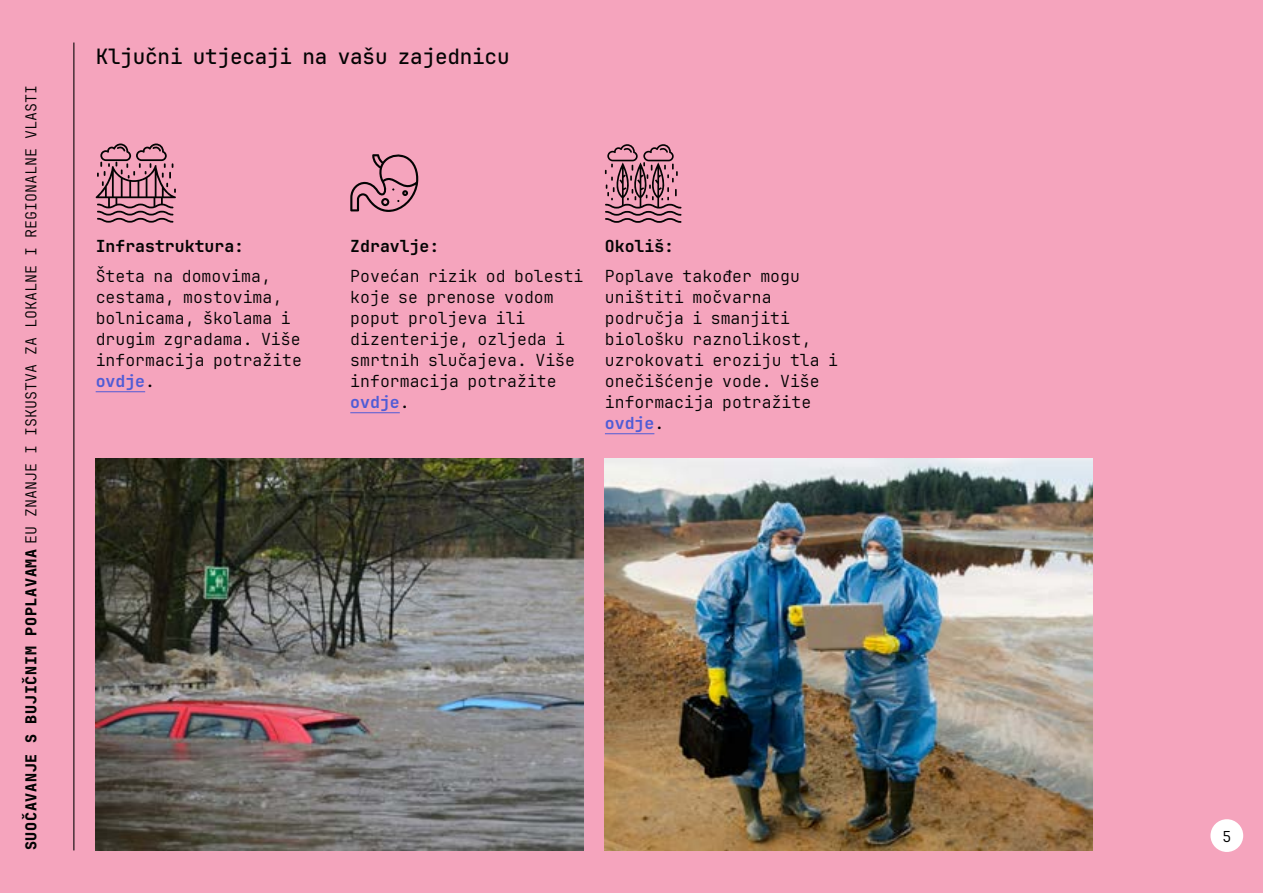
<style>
.page{position:relative;width:1263px;height:893px;background:#f5a4bd}
.page>*{position:absolute;margin:0;border:0;box-sizing:border-box;transform-origin:0 0}
.t1{font:500 21px "Jet Brains Mono";letter-spacing:-.01em;color:#030303}
.t2{font:300 16.5px/21px "Jet Brains Mono";color:#030303}
.t3{font:700 16.5px "Jet Brains Mono";color:#030303}
.t4{font:300 15px "Jet Brains Mono";color:#030303}
.t5{font:300 15px "Jet Brains Mono";color:#000}
.s1{font-weight:800}
.s2{font-weight:700;color:#4f5cd6}
</style>
<div class="page">
<img style="left:96px;top:458px;width:488px;height:392px">
<img style="left:605px;top:458px;width:488px;height:392px">
<div style="left:1210px;top:819px;width:33px;height:33px;background:#fff;border-radius:50%"></div>
<hr style="left:96px;top:391px;width:49px;height:1px;background:#4f5cd6">
<hr style="left:350px;top:412px;width:50px;height:1px;background:#4f5cd6">
<hr style="left:605px;top:433px;width:49px;height:1px;background:#4f5cd6">
<hr style="left:73px;top:43px;width:1px;height:807px;background:#000">
<svg style="left:96px;top:144px;width:80px;height:79px"></svg>
<svg style="left:350px;top:154px;width:69px;height:58px"></svg>
<svg style="left:605px;top:144px;width:76px;height:79px"></svg>
<p class="t4" style="left:20px;top:850px;width:767px;rotate:-90deg"><span class="s1">SUOČAVANJE S BUJIČNIM POPLAVAMA</span> EU ZNANJE I ISKUSTVA ZA LOKALNE I REGIONALNE VLASTI</p>
<p class="t1" style="left:96px;top:40px;width:415px">Ključni utjecaji na vašu zajednicu</p>
<p class="t3" style="left:96px;top:234px;width:150px">Infrastruktura:</p>
<p class="t2" style="left:96px;top:265px;width:208px">Šteta na domovima, cestama, mostovima, bolnicama, školama i drugim zgradama. Više informacija potražite <span class="s2">ovdje</span>.</p>
<p class="t3" style="left:350px;top:234px;width:91px">Zdravlje:</p>
<p class="t2" style="left:350px;top:265px;width:235px">Povećan rizik od bolesti koje se prenose vodom poput proljeva ili dizenterije, ozljeda i smrtnih slučajeva. Više informacija potražite <span class="s2">ovdje</span>.</p>
<p class="t3" style="left:605px;top:234px;width:71px">Okoliš:</p>
<p class="t2" style="left:605px;top:265px;width:235px">Poplave također mogu uništiti močvarna područja i smanjiti biološku raznolikost, uzrokovati eroziju tla i onečišćenje vode. Više informacija potražite <span class="s2">ovdje</span>.</p>
<p class="t5" style="left:1222px;top:825px;width:10px">5</p>
</div>
